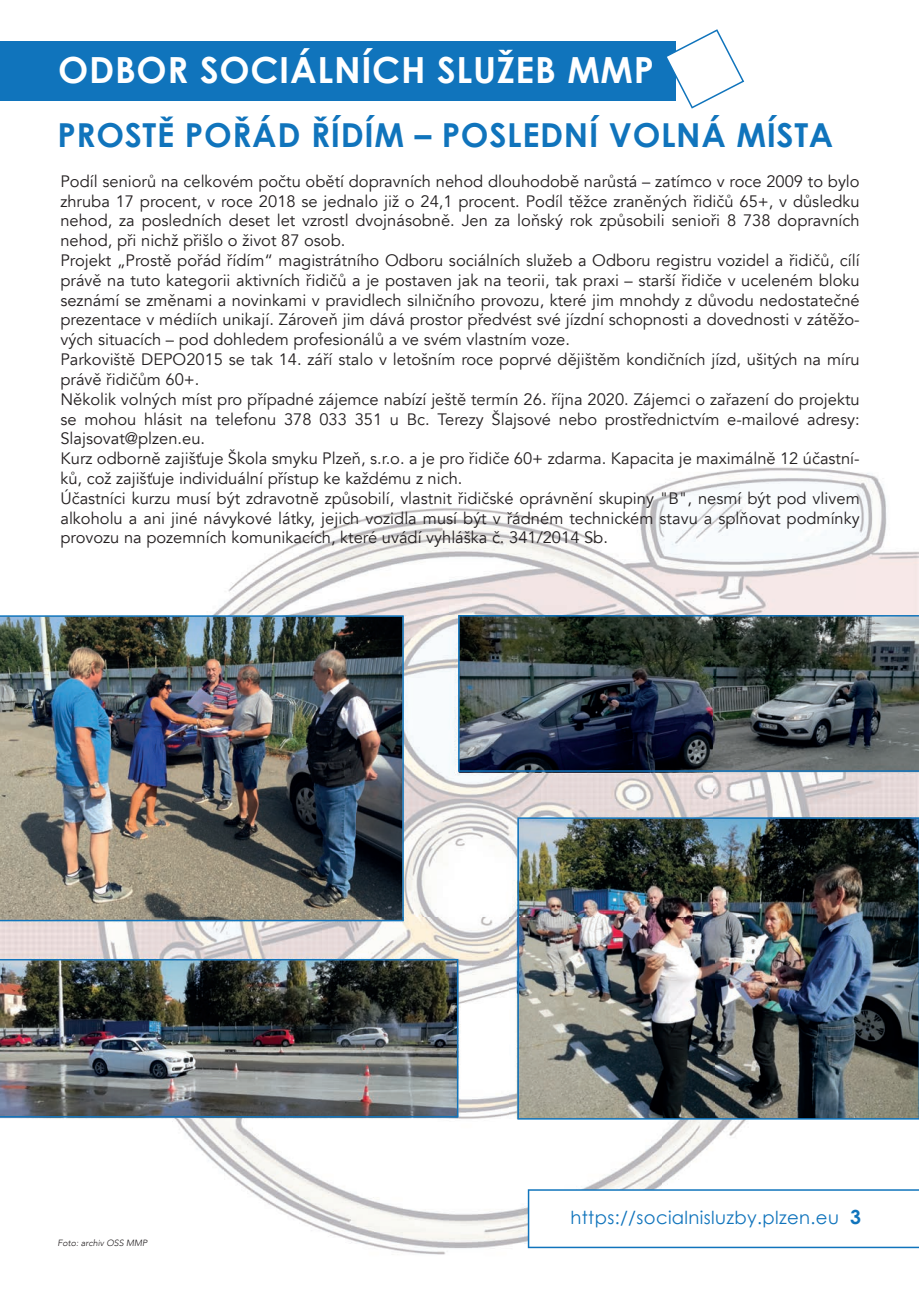
<style>
.page{position:relative;width:919px;height:1289px;background:#fff}
.page>*{position:absolute;margin:0;border:0;box-sizing:border-box;transform-origin:0 0}
.t1{font:700 36px "Century Gothic";letter-spacing:.02em;color:#fff}
.t2{font:700 33px "Century Gothic";letter-spacing:.02em;color:#1074bc}
.t3{font:18px "Century Gothic";letter-spacing:.02em;color:#1074bc}
.t4{font:16.5px/19.8px "Avenir";color:#231f20}
.t5{font:italic 300 9px "Avenir";color:#231f20}
.s1{font-weight:700;font-size:19.5px}
</style>
<div class="page">
<div style="left:0;top:41px;width:675px;height:60px;background:#1074bc"></div>
<img style="left:0;top:467px;width:919px;height:788px">
<svg style="left:527px;top:1189px;width:391px;height:59px"></svg>
<img style="left:0;top:615px;width:404px;height:306px">
<img style="left:517px;top:817px;width:401px;height:302px">
<img style="left:0;top:958px;width:458px;height:159px">
<img style="left:458px;top:615px;width:460px;height:156px">
<svg style="left:667px;top:29px;width:77px;height:80px"></svg>
<h1 class="t1" style="left:58px;top:43px;width:597px">ODBOR SOCIÁLNÍCH SLUŽEB MMP</h1>
<h2 class="t2" style="left:57px;top:110px;width:777px">PROSTĚ POŘÁD ŘÍDÍM – POSLEDNÍ VOLNÁ MÍSTA</h2>
<p class="t4" style="left:60px;top:171px;width:800px">Podíl seniorů na celkovém počtu obětí dopravních nehod dlouhodobě narůstá – zatímco v roce 2009 to bylo zhruba 17 procent, v roce 2018 se jednalo již o 24,1 procent. Podíl těžce zraněných řidičů 65+, v důsledku nehod, za posledních deset let vzrostl dvojnásobně. Jen za loňský rok způsobili senioři 8 738 dopravních nehod, při nichž přišlo o život 87 osob.<br>Projekt „Prostě pořád řídím“ magistrátního Odboru sociálních služeb a Odboru registru vozidel a řidičů, cílí právě na tuto kategorii aktivních řidičů a je postaven jak na teorii, tak praxi – starší řidiče v uceleném bloku seznámí se změnami a novinkami v pravidlech silničního provozu, které jim mnohdy z důvodu nedostatečné prezentace v médiích unikají. Zároveň jim dává prostor předvést své jízdní schopnosti a dovednosti v zátěžo&shy;vých situacích – pod dohledem profesionálů a ve svém vlastním voze.<br>Parkoviště DEPO2015 se tak 14. září stalo v letošním roce poprvé dějištěm kondičních jízd, ušitých na míru právě řidičům 60+.<br>Několik volných míst pro případné zájemce nabízí ještě termín 26. října 2020. Zájemci o zařazení do projektu se mohou hlásit na telefonu 378 033 351 u Bc. Terezy Šlajsové nebo prostřednictvím e-mailové adresy:<br>Slajsovat@plzen.eu.<br>Kurz odborně zajišťuje Škola smyku Plzeň, s.r.o. a je pro řidiče 60+ zdarma. Kapacita je maximálně 12 účastní&shy;ků, což zajišťuje individuální přístup ke každému z nich.<br>Účastníci kurzu musí být zdravotně způsobilí, vlastnit řidičské oprávnění skupiny "B", nesmí být pod vlivem alkoholu a ani jiné návykové látky, jejich vozidla musí být v řádném technickém stavu a splňovat podmínky provozu na pozemních komunikacích, které uvádí vyhláška č. 341/2014 Sb.</p>
<p class="t5" style="left:57px;top:1237px;width:91px">Foto: archiv OSS MMP</p>
<p class="t3" style="left:570px;top:1204px;width:292px">https://socialnisluzby.plzen.eu <span class="s1">3</span></p>
</div>
